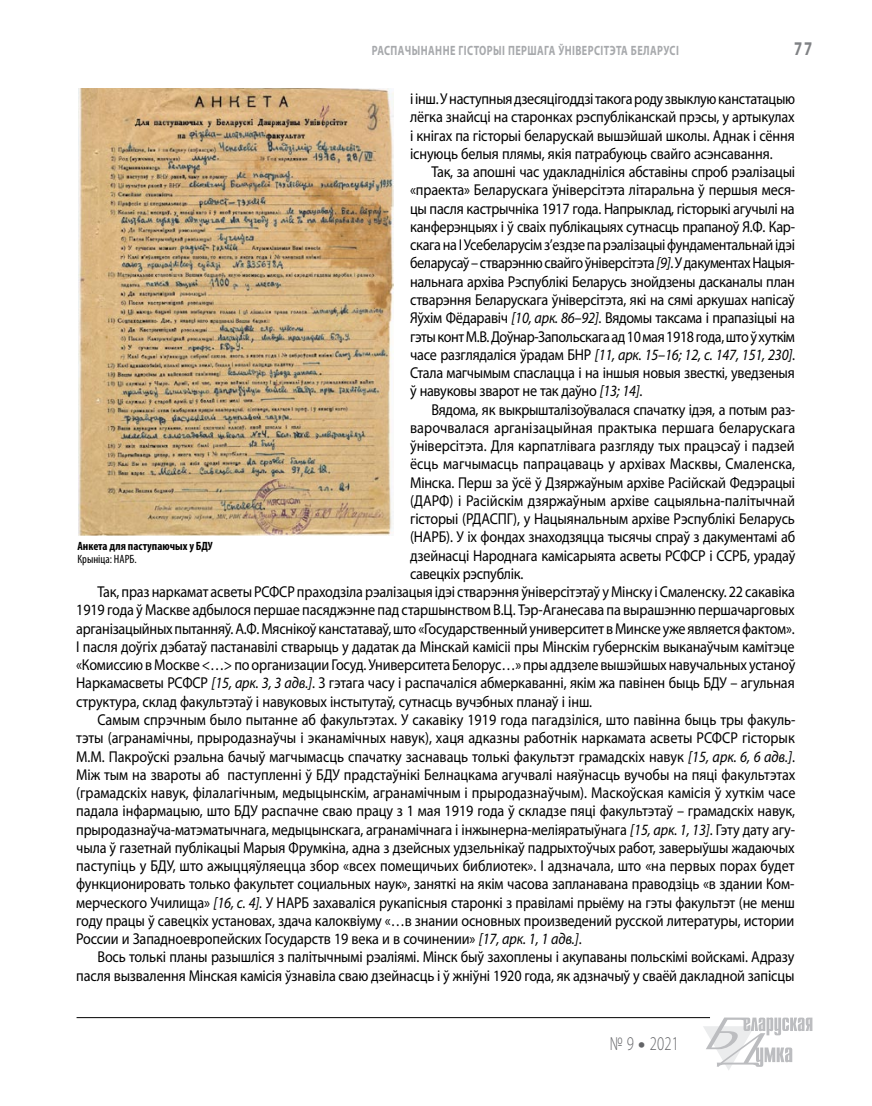
<style>
.page{position:relative;width:872px;height:1106px;background:#fff}
.page>*{position:absolute;margin:0;border:0;box-sizing:border-box;transform-origin:0 0}
.t1{font:300 19.5px "Myriad Pro";color:#636467;scale:.75 1}
.t2{font:700 19.5px "Myriad Pro";color:#808285;scale:.75 1}
.t3{font:15.75px/18.3px "Myriad Pro";letter-spacing:-.01em;color:#000;text-align:justify;scale:.9 1}
.t4{font:700 13.5px "Myriad Pro";letter-spacing:.04em;color:#a7a9ac;scale:.75 1}
.t5{font:700 condensed 12px "Myriad Pro";color:#000}
.t6{font:condensed 12px "Myriad Pro";color:#000}
.s1{font-style:italic}
.s2{font-weight:900}
</style>
<div class="page">
<hr style="left:77px;top:1017px;width:633px;height:1px;background:#000">
<svg style="left:703px;top:1017px;width:109px;height:53px"></svg>
<img style="left:78px;top:89px;width:315px;height:447px">
<p class="t4" style="left:372px;top:42px;width:18px">Распа</p>
<p class="t4" style="left:405px;top:42px;width:32px">чынанн</p>
<p class="t4" style="left:450px;top:42px;width:27px">е гістор</p>
<p class="t4" style="left:493px;top:42px;width:242px">ыі першага ўні версітэта Беларусі</p>
<p class="t2" style="left:794px;top:36px;width:26px">77</p>
<p class="t3" style="left:410px;top:89px;width:429px">і інш. У наступныя дзесяцігоддзі такога роду звыклую канстатацыю лёгка знайсці на старонках рэспубліканскай прэсы, у артыкулах і кнігах па гісторыі беларускай вышэйшай школы. Аднак і сёння існуюць белыя плямы, якія патрабуюць свайго асэнсавання.</p>
<p class="t3" style="left:410px;top:162px;width:429px;text-indent:21px">Так, за апошні час удакладніліся абставіны спроб рэалізацыі «праекта» Беларускага ўніверсітэта літаральна ў першыя меся&shy;цы пасля кастрычніка 1917 года. Напрыклад, гісторыкі агучылі на канферэнцыях і ў сваіх публікацыях сутнасць прапаноў Я.Ф. Кар&shy;скага на I Усебеларусім з’ездзе па рэалізацыі фундаментальнай ідэі беларусаў – стварэнню свайго ўніверсітэта <span class="s1">[9]</span>. У дакументах Нацыя&shy;нальнага архіва Рэспублікі Беларусь знойдзены дасканалы план стварэння Беларускага ўніверсітэта, які на сямі аркушах напісаў Яўхім Фёдаравіч <span class="s1">[10, арк. 86–92]</span>. Вядомы таксама і прапазіцыі на гэты конт М.В. Доўнар-Запольскага ад 10 мая 1918года, што ў хуткім часе разглядаліся ўрадам БНР <span class="s1">[11, арк. 15–16; 12, с. 147, 151, 230]</span>.<br>Стала магчымым спаслацца і на іншыя новыя звесткі, уведзеныя ў навуковы зварот не так даўно <span class="s1">[13; 14]</span>.</p>
<p class="t3" style="left:431px;top:400px;width:406px">Вядома, як выкрышталізоўвалася спачатку ідэя, а потым раз-</p>
<p class="t3" style="left:410px;top:418px;width:429px">варочвалася арганізацыйная практыка першага беларускага</p>
<p class="t3" style="left:410px;top:436px;width:429px">ўніверсітэта. Для карпатлівага разгляду тых працэсаў і падзей</p>
<p class="t3" style="left:410px;top:454px;width:429px">ёсць магчымасць папрацаваць у архівах Масквы, Смаленска,</p>
<p class="t3" style="left:410px;top:473px;width:429px">Мінска. Перш за ўсё ў Дзяржаўным архіве Расійскай Федэрацыі</p>
<p class="t3" style="left:410px;top:491px;width:429px">(ДАРФ) і Расійскім дзяржаўным архіве сацыяльна-палітычнай</p>
<p class="t3" style="left:410px;top:509px;width:429px">гісторыі (РДАСПГ), у Нацыянальным архіве Рэспублікі Беларусь</p>
<p class="t3" style="left:410px;top:527px;width:429px">(НАРБ). У іх фондах знаходзяцца тысячы спраў з дакументамі аб</p>
<p class="t3" style="left:410px;top:546px;width:429px">дзейнасці Народнага камісарыята асветы РСФСР і ССРБ, урадаў</p>
<p class="t3" style="left:410px;top:564px;width:127px">савецкіх рэспублік.</p>
<p class="t3" style="left:97px;top:582px;width:776px">Так, праз наркамат асветы РСФСР праходзіла рэалізацыя ідэі стварэння ўніверсітэтаў у Мінску і Смаленску. 22 сакавіка</p>
<p class="t3" style="left:76px;top:600px;width:799px">1919 года ў Маскве адбылося першае пасяджэнне пад старшынством В.Ц. Тэр-Аганесава па вырашэнню першачарговых</p>
<p class="t3" style="left:76px;top:619px;width:800px">арганізацыйных пытанняў. А.Ф. Мяснікоў канстатаваў, што «Государственный университет в Минске уже является фактом».</p>
<p class="t3" style="left:76px;top:637px;width:799px">І пасля доўгіх дэбатаў пастанавілі стварыць у дадатак да Мінскай камісіі пры Мінскім губернскім выканаўчым камітэце</p>
<p class="t3" style="left:76px;top:655px;width:800px">«Комиссию в Москве &lt;…&gt; по организации Госуд. Университета Белорус…» пры аддзеле вышэйшых навучальных устаноў</p>
<p class="t3" style="left:76px;top:674px;width:800px">Наркамасветы РСФСР <span class="s1">[15, арк. 3, 3 адв.]</span>. З гэтага часу і распачаліся абмеркаванні, якім жа павінен быць БДУ – агульная</p>
<p class="t3" style="left:76px;top:692px;width:575px">структура, склад факультэтаў і навуковых інстытутаў, сутнасць вучэбных планаў і інш.</p>
<p class="t3" style="left:97px;top:710px;width:777px">Самым спрэчным было пытанне аб факультэтах. У сакавіку 1919 года пагадзіліся, што павінна быць тры факуль-</p>
<p class="t3" style="left:76px;top:728px;width:800px">тэты (агранамічны, прыродазнаўчы і эканамічных навук), хаця адказны работнік наркамата асветы РСФСР гісторык</p>
<p class="t3" style="left:76px;top:747px;width:800px">М.М. Пакроўскі рэальна бачыў магчымасць спачатку заснаваць толькі факультэт грамадскіх навук <span class="s1">[15, арк. 6, 6 адв.]</span>.</p>
<p class="t3" style="left:76px;top:765px;width:800px">Між тым на звароты аб паступленні ў БДУ прадстаўнікі Белнацкама агучвалі наяўнасць вучобы на пяці факультэтах</p>
<p class="t3" style="left:76px;top:783px;width:801px">(грамадскіх навук, філалагічным, медыцынскім, агранамічным і прыродазнаўчым). Маскоўская камісія ў хуткім часе</p>
<p class="t3" style="left:76px;top:801px;width:800px">падала інфармацыю, што БДУ распачне сваю працу з 1 мая 1919 года ў складзе пяці факультэтаў – грамадскіх навук,</p>
<p class="t3" style="left:76px;top:820px;width:800px">прыродазнаўча-матэматычнага, медыцынскага, агранамічнага і інжынерна-меліяратыўнага <span class="s1">[15, арк. 1, 13]</span>. Гэту дату агу-</p>
<p class="t3" style="left:76px;top:838px;width:799px">чыла ў газетнай публікацыі Марыя Фрумкіна, адна з дзейсных удзельнікаў падрыхтоўчых работ, заверыўшы жадаючых</p>
<p class="t3" style="left:76px;top:856px;width:799px">паступіць у БДУ, што ажыццяўляецца збор «всех помещичьих библиотек». І адзначала, што «на первых порах будет</p>
<p class="t3" style="left:76px;top:874px;width:799px">функционировать только факультет социальных наук», заняткі на якім часова запланавана праводзіць «в здании Ком-</p>
<p class="t3" style="left:76px;top:893px;width:800px">мерческого Училища» <span class="s1">[16, с. 4].</span> У НАРБ захаваліся рукапісныя старонкі з правіламі прыёму на гэты факультэт (не менш</p>
<p class="t3" style="left:76px;top:911px;width:799px">году працы ў савецкіх установах, здача калоквіуму «…в знании основных произведений русской литературы, истории</p>
<p class="t3" style="left:76px;top:929px;width:563px">России и Западноевропейских Государств 19 века и в сочинении» <span class="s1">[17, арк. 1, 1 адв.]</span>.</p>
<p class="t3" style="left:97px;top:947px;width:776px">Вось толькі планы разышліся з палітычнымі рэаліямі. Мінск быў захоплены і акупаваны польскімі войскамі. Адразу</p>
<p class="t3" style="left:76px;top:966px;width:799px">пасля вызвалення Мінская камісія ўзнавіла сваю дзейнасць і ў жніўні 1920 года, як адзначыў у сваёй дакладной запісцы</p>
<p class="t5" style="left:77px;top:538px;width:137px">Анкета для паступаючых у БДУ</p>
<p class="t6" style="left:77px;top:552px;width:61px">Крыніца: НАРБ.</p>
<p class="t1" style="left:609px;top:1032px;width:94px">№ 9 <span class="s2">•</span> 2021</p>
</div>
